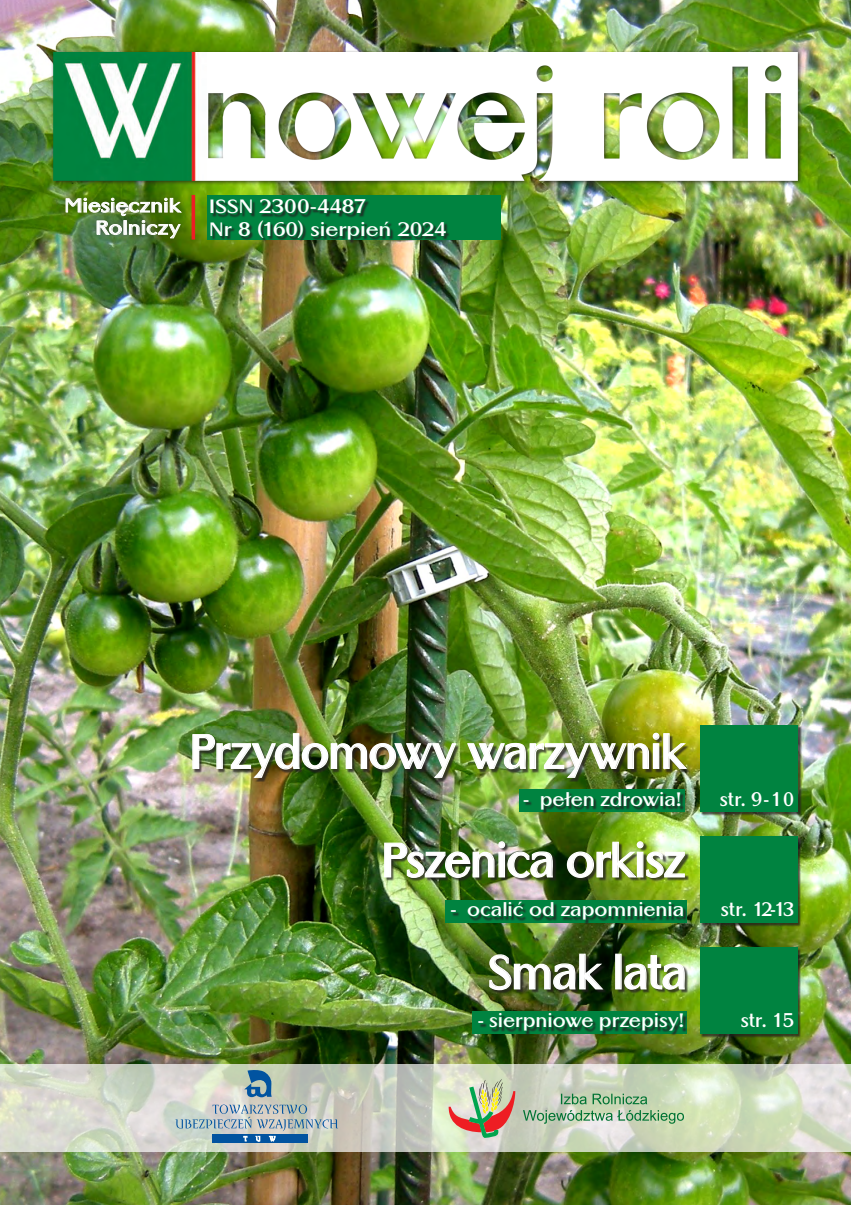
<style>
.page{position:relative;width:851px;height:1205px;background:#fff}
.page>*{position:absolute;margin:0;border:0;box-sizing:border-box;transform-origin:0 0}
.t1{font:700 46.62px "Altrincham";letter-spacing:-.03em;color:#fff;scale:.93 1}
.t2{font:700 46.62px "Altrincham";letter-spacing:-.03em;color:#fff;scale:.95 1}
.t3{font:700 46.62px "Altrincham";letter-spacing:-.03em;color:#fff;scale:.94 1}
.t4{font:700 18.75px "Altrincham";color:#fff;scale:1.05 1}
.t5{font:700 18.75px/22.5px "Altrincham";color:#fff;scale:1.12 1}
.t6{font:700 18.75px "Altrincham";color:#fff}
.t7{font:700 18.5px/22.2px "Altrincham";color:#fff;text-align:right;scale:1.12 1}
</style>
<div class="page">
<img style="left:0;top:0;width:850px;height:1205px">
<svg style="left:0;top:1064px;width:850px;height:87px;background:#d2d7c5"></svg>
<div style="left:58px;top:191px;width:130px;height:54px;background:#231f20;opacity:.48"></div>
<img style="left:66px;top:198px;width:116px;height:40px">
<div style="left:212px;top:1134px;width:95px;height:9px;background:#0153a0"></div>
<svg style="left:244px;top:1069px;width:28px;height:28px"></svg>
<svg style="left:175px;top:1104px;width:163px;height:37px;background:#a6b8bf"></svg>
<svg style="left:523px;top:1093px;width:161px;height:30px;background:#a9c5a5"></svg>
<svg style="left:448px;top:1079px;width:67px;height:59px;background:#c8b396"></svg>
<div style="left:50px;top:50px;width:752px;height:136px;background:#231f20;opacity:.75"></div>
<img style="left:53px;top:53px;width:744px;height:128px">
<svg style="left:191px;top:195px;width:4px;height:45px"></svg>
<div style="left:207px;top:196px;width:293px;height:44px;background:#008340"></div>
<div style="left:212px;top:200px;width:238px;height:44px;background:#231f20;opacity:.75"></div>
<div style="left:210px;top:199px;width:4px;height:14px;border:1px solid #008340"></div>
<svg style="left:215px;top:200px;width:37px;height:14px"></svg>
<svg style="left:212px;top:222px;width:20px;height:14px"></svg>
<svg style="left:238px;top:221px;width:12px;height:15px"></svg>
<svg style="left:258px;top:200px;width:132px;height:40px"></svg>
<svg style="left:397px;top:221px;width:49px;height:15px"></svg>
<div style="left:445px;top:900px;width:242px;height:22px;background:#008340"></div>
<div style="left:700px;top:948px;width:101px;height:90px;background:#231f20;opacity:.75"></div>
<div style="left:699px;top:947px;width:98px;height:86px;background:#008340"></div>
<div style="left:490px;top:955px;width:198px;height:39px;background:#231f20;opacity:.75"></div>
<img style="left:488px;top:953px;width:115px;height:38px">
<div style="left:615px;top:953px;width:6px;height:36px;border:1px solid #fff"></div>
<img style="left:623px;top:954px;width:62px;height:36px">
<div style="left:472px;top:1011px;width:215px;height:22px;background:#008340"></div>
<div style="left:479px;top:1014px;width:208px;height:21px;background:#231f20;opacity:.75"></div>
<svg style="left:489px;top:1014px;width:104px;height:17px"></svg>
<svg style="left:599px;top:1014px;width:84px;height:33px"></svg>
<div style="left:700px;top:726px;width:101px;height:90px;background:#231f20;opacity:.75"></div>
<div style="left:699px;top:725px;width:98px;height:86px;background:#008340"></div>
<div style="left:193px;top:733px;width:498px;height:49px;background:#231f20;opacity:.75"></div>
<img style="left:192px;top:732px;width:265px;height:46px">
<img style="left:466px;top:732px;width:221px;height:46px">
<div style="left:519px;top:789px;width:165px;height:22px;background:#008340"></div>
<div style="left:524px;top:792px;width:160px;height:22px;background:#231f20;opacity:.75"></div>
<svg style="left:524px;top:799px;width:4px;height:3px"></svg>
<svg style="left:540px;top:792px;width:54px;height:18px"></svg>
<svg style="left:600px;top:792px;width:80px;height:34px"></svg>
<div style="left:700px;top:837px;width:101px;height:89px;background:#231f20;opacity:.75"></div>
<div style="left:699px;top:836px;width:98px;height:86px;background:#008340"></div>
<div style="left:452px;top:903px;width:235px;height:21px;background:#231f20;opacity:.75"></div>
<svg style="left:467px;top:906px;width:34px;height:11px"></svg>
<div style="left:503px;top:902px;width:3px;height:14px;border:1px solid #008340"></div>
<svg style="left:508px;top:903px;width:46px;height:14px"></svg>
<svg style="left:560px;top:903px;width:123px;height:17px"></svg>
<div style="left:385px;top:842px;width:304px;height:40px;background:#231f20;opacity:.75"></div>
<img style="left:383px;top:840px;width:170px;height:38px">
<img style="left:566px;top:840px;width:119px;height:38px">
<p class="t7" style="left:65px;top:194px;width:105px">Miesięcznik<br>Rolniczy</p>
<p class="t5" style="left:209px;top:195px;width:213px">ISSN 2300-4487<br>Nr 8 (160) sierpień 2024</p>
<h1 class="t1" style="left:190px;top:723px;width:534px">Przydomowy warzywnik</h1>
<p class="t4" style="left:523px;top:787px;width:152px">- pełen zdrowia!</p>
<h1 class="t2" style="left:381px;top:832px;width:322px">Pszenica orkisz</h1>
<p class="t6" style="left:719px;top:787px;width:76px">str. 9-10</p>
<p class="t4" style="left:450px;top:898px;width:224px">- ocalić od zapomnienia</p>
<p class="t6" style="left:720px;top:898px;width:75px">str. 12-13</p>
<h1 class="t3" style="left:487px;top:944px;width:214px">Smak lata</h1>
<p class="t4" style="left:478px;top:1009px;width:198px">- sierpniowe przepisy!</p>
<p class="t6" style="left:740px;top:1009px;width:55px">str. 15</p>
</div>
